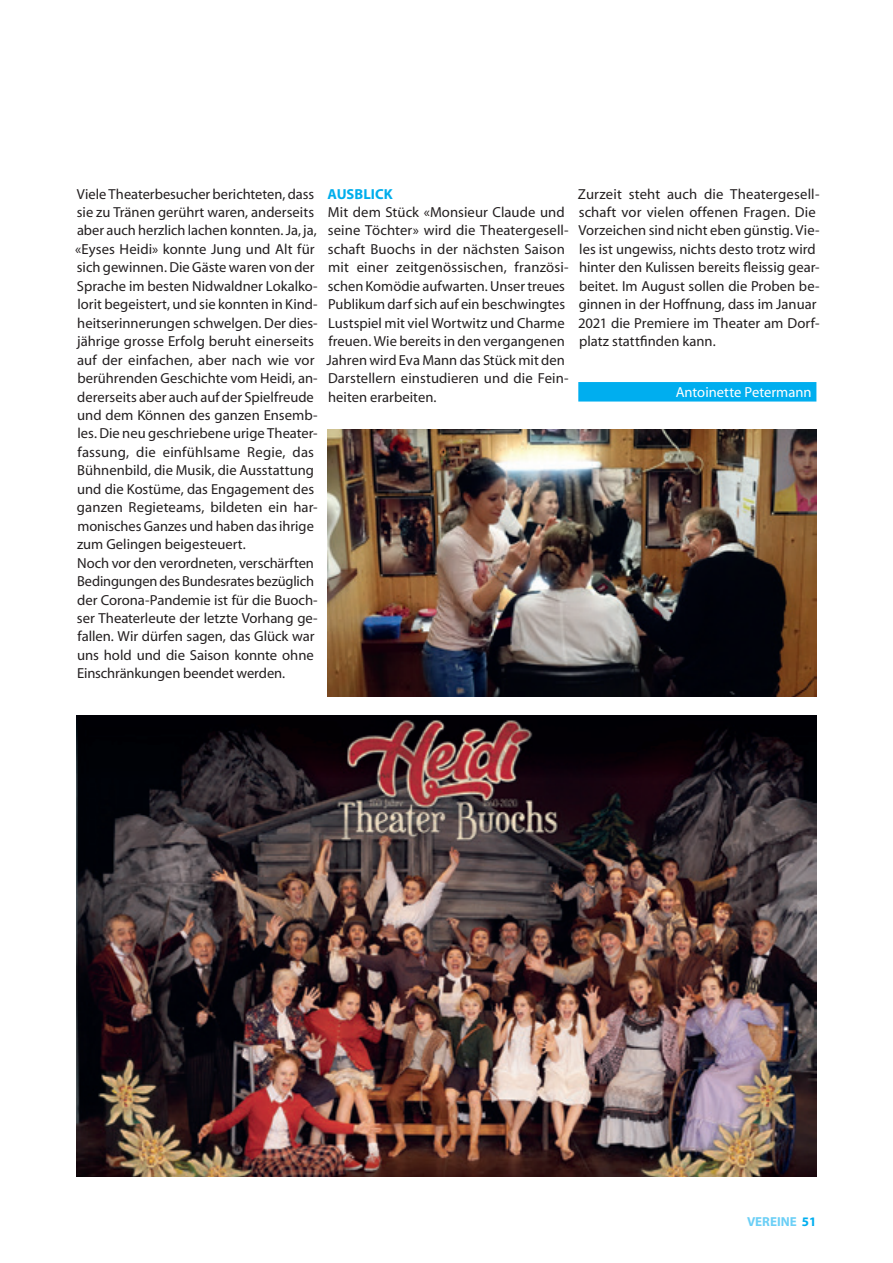
<style>
.page{position:relative;width:893px;height:1263px;background:#fff}
.page>*{position:absolute;margin:0;border:0;box-sizing:border-box;transform-origin:0 0}
.t1{font:14.55px/18.5px "Myriad";color:#231f20}
.t2{font:14.55px "Myriad";color:#fff}
.t3{font:700 14.55px "Myriad";color:#00aeec}
.t4{font:700 13.05px "Myriad";color:#6bcff6}
.s1{color:#00aeef}
</style>
<div class="page">
<div style="left:578px;top:382px;width:238px;height:19px;background:#00aeef"></div>
<img style="left:327px;top:429px;width:489px;height:268px">
<img style="left:77px;top:715px;width:739px;height:461px">
<p class="t1" style="left:75px;top:185px;width:244px">Viele Theaterbesucher berichteten, dass sie zu Tränen gerührt waren, anderseits aber auch herzlich lachen konnten. Ja, ja, «Eyses Heidi» konnte Jung und Alt für sich gewinnen. Die Gäste waren von der Sprache im besten Nidwaldner Lokalko&shy;lorit begeistert, und sie konnten in Kind&shy;heitserinnerungen schwelgen. Der dies&shy;jährige grosse Erfolg beruht einerseits auf der einfachen, aber nach wie vor berührenden Geschichte vom Heidi, an&shy;dererseits aber auch auf der Spielfreude und dem Können des ganzen Ensemb&shy;les. Die neu geschriebene urige Theater&shy;fassung, die einfühlsame Regie, das Bühnenbild, die Musik, die Ausstattung und die Kostüme, das Engagement des ganzen Regieteams, bildeten ein har&shy;monisches Ganzes und haben das ihrige zum Gelingen beigesteuert.<br>Noch vor den verordneten, verschärften Bedingungen des Bundesrates bezüglich der Corona-Pandemie ist für die Buoch&shy;ser Theaterleute der letzte Vorhang ge&shy;fallen. Wir dürfen sagen, das Glück war uns hold und die Saison konnte ohne Einschränkungen beendet werden.</p>
<p class="t3" style="left:327px;top:186px;width:67px">AUSBLICK</p>
<p class="t1" style="left:327px;top:204px;width:244px">Mit dem Stück «Monsieur Claude und seine Töchter» wird die Theatergesell&shy;schaft Buochs in der nächsten Saison mit einer zeitgenössischen, französi&shy;schen Komödie aufwarten. Unser treues Publikum darf sich auf ein beschwingtes Lustspiel mit viel Wortwitz und Charme freuen. Wie bereits in den vergangenen Jahren wird Eva Mann das Stück mit den Darstellern einstudieren und die Fein&shy;heiten erarbeiten.</p>
<p class="t1" style="left:578px;top:185px;width:243px">Zurzeit steht auch die Theatergesell&shy;schaft vor vielen offenen Fragen. Die Vorzeichen sind nicht eben günstig. Vie&shy;les ist ungewiss, nichts desto trotz wird hinter den Kulissen bereits fleissig gear&shy;beitet. Im August sollen die Proben be&shy;ginnen in der Hoffnung, dass im Januar 2021 die Premiere im Theater am Dorf&shy;platz stattfinden kann.</p>
<p class="t2" style="left:676px;top:385px;width:137px">Antoinette Petermann</p>
<p class="t4" style="left:747px;top:1215px;width:71px">VEREINE <span class="s1">51</span></p>
</div>
